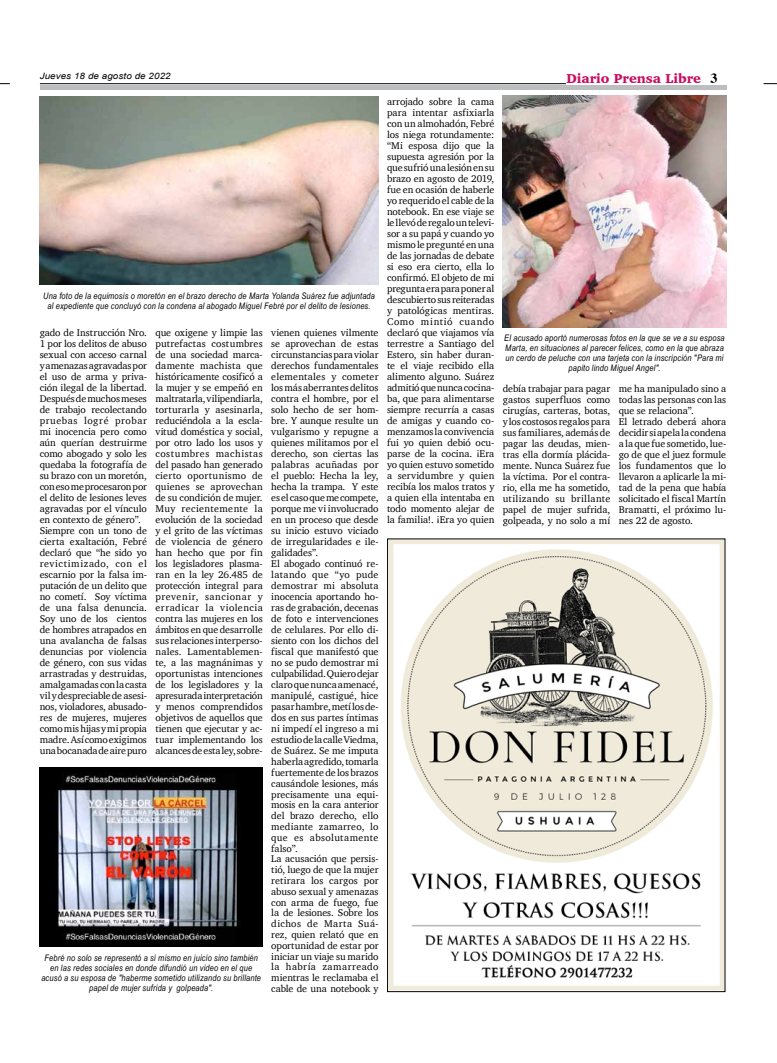
<style>
.page{position:relative;width:777px;height:1063px;background:#fff}
.page>*{position:absolute;margin:0;border:0;box-sizing:border-box;transform-origin:0 0}
.t1{font:700 14px "Times";color:#000}
.t2{font:900 13.2px "Charter";color:#c80c5f}
.t3{font:10px/11px "Charter";letter-spacing:-.005em;color:#000}
.t4{font:italic 9px/10px "Arial Narrow";letter-spacing:.02em;color:#000;text-align:center}
.t5{font:italic 8.8px "Arial";letter-spacing:.01em;color:#000;scale:1.11 1}
</style>
<div class="page">
<hr style="left:40px;top:83px;width:526px;height:1px;background:#000">
<hr style="left:40px;top:85px;width:686px;height:4px;background:#bcbec0">
<svg style="left:763px;top:83px;width:14px;height:1px"></svg>
<img style="left:389px;top:540px;width:334px;height:450px">
<div style="left:387px;top:538px;width:338px;height:454px;border:1px solid #000"></div>
<img style="left:40px;top:96px;width:338px;height:189px">
<img style="left:40px;top:767px;width:223px;height:180px">
<img style="left:503px;top:95px;width:223px;height:233px">
<p class="t5" style="left:40px;top:70px;width:119px">Jueves 18 de agosto de 2022</p>
<h2 class="t2" style="left:566px;top:71px;width:136px">Diario Prensa Libre</h2>
<h1 class="t1" style="left:710px;top:65px;width:8px">3</h1>
<p class="t4" style="left:43px;top:290px;width:333px">Una foto de la equimosis o moretón en el brazo derecho de Marta Yolanda Suárez fue adjuntada al expediente que concluyó con la condena al abogado Miguel Febré por el delito de lesiones.</p>
<p class="t3" style="left:40px;top:327px;width:109px">gado de Instrucción Nro.<br>1 por los delitos de abuso sexual con acceso carnal y amenazas agravadas por el uso de arma y priva&shy;ción ilegal de la libertad.<br>Después de muchos meses de trabajo recolectando pruebas logré probar mi inocencia pero como aún querían destruirme como abogado y solo les quedaba la fotografía de su brazo con un moretón, con eso me procesaron por el delito de lesiones leves agravadas por el vínculo en contexto de género”.<br>Siempre con un tono de cierta exaltación, Febré declaró que “he sido yo revictimizado, con el escarnio por la falsa im&shy;putación de un delito que no cometí. Soy víctima de una falsa denuncia.<br>Soy uno de los cientos de hombres atrapados en una avalancha de falsas denuncias por violencia de género, con sus vidas arrastradas y destruidas, amalgamadas con la casta vil y despreciable de asesi&shy;nos, violadores, abusado&shy;res de mujeres, mujeres como mis hijas y mi propia madre. Así como exigimos una bocanada de aire puro</p>
<p class="t3" style="left:155px;top:327px;width:109px;text-align:justify">que oxigene y limpie las putrefactas costumbres de una sociedad marca&shy;damente machista que históricamente cosificó a la mujer y se empeñó en maltratarla, vilipendiarla, torturarla y asesinarla, reduciéndola a la escla&shy;vitud doméstica y social, por otro lado los usos y costumbres machistas del pasado han generado cierto oportunismo de quienes se aprovechan de su condición de mujer.<br>Muy recientemente la evolución de la sociedad y el grito de las víctimas de violencia de género han hecho que por fin los legisladores plasma&shy;ran en la ley 26.485 de protección integral para prevenir, sancionar y erradicar la violencia contra las mujeres en los ámbitos en que desarrolle sus relaciones interperso&shy;nales. Lamentablemen&shy;te, a las magnánimas y oportunistas intenciones de los legisladores y la apresurada interpretación y menos comprendidos objetivos de aquellos que tienen que ejecutar y ac&shy;tuar implementando los alcances de esta ley, sobre-</p>
<p class="t4" style="left:41px;top:952px;width:221px">Febré no solo se representó a sí mismo en juicio sino también en las redes sociales en donde difundió un video en el que acusó a su esposa de "haberme sometido utilizando su brillante papel de mujer sufrida y golpeada".</p>
<p class="t3" style="left:271px;top:327px;width:109px">vienen quienes vilmente se aprovechan de estas circunstancias para violar derechos fundamentales elementales y cometer los más aberrantes delitos contra el hombre, por el solo hecho de ser hom&shy;bre. Y aunque resulte un vulgarismo y repugne a quienes militamos por el derecho, son ciertas las palabras acuñadas por el pueblo: Hecha la ley, hecha la trampa. Y este es el caso que me compete, porque me vi involucrado en un proceso que desde su inicio estuvo viciado de irregularidades e ile&shy;galidades”.<br>El abogado continuó re&shy;latando que “yo pude demostrar mi absoluta inocencia aportando ho&shy;ras de grabación, decenas de foto e intervenciones de celulares. Por ello di&shy;siento con los dichos del fiscal que manifestó que no se pudo demostrar mi culpabilidad. Quiero dejar claro que nunca amenacé, manipulé, castigué, hice pasar hambre, metí los de&shy;dos en sus partes íntimas ni impedí el ingreso a mi estudio de la calle Viedma, de Suárez. Se me imputa haberla agredido, tomarla fuertemente de los brazos causándole lesiones, más precisamente una equi&shy;mosis en la cara anterior del brazo derecho, ello mediante zamarreo, lo que es absolutamente falso”.<br>La acusación que persis&shy;tió, luego de que la mujer retirara los cargos por abuso sexual y amenazas con arma de fuego, fue la de lesiones. Sobre los dichos de Marta Suá&shy;rez, quien relató que en oportunidad de estar por iniciar un viaje su marido la habría zamarreado mientras le reclamaba el cable de una notebook y</p>
<p class="t3" style="left:387px;top:96px;width:109px;text-align:justify">arrojado sobre la cama para intentar asfixiarla con un almohadón, Febré los niega rotundamente: “Mi esposa dijo que la supuesta agresión por la que sufrió una lesión en su brazo en agosto de 2019, fue en ocasión de haberle yo requerido el cable de la notebook. En ese viaje se le llevó de regalo un televi&shy;sor a su papá y cuando yo mismo le pregunté en una de las jornadas de debate si eso era cierto, ella lo confirmó. El objeto de mi pregunta era para poner al descubierto sus reiteradas y patológicas mentiras.<br>Como mintió cuando declaró que viajamos vía terrestre a Santiago del Estero, sin haber duran&shy;te el viaje recibido ella alimento alguno. Suárez admitió que nunca cocina&shy;ba, que para alimentarse siempre recurría a casas de amigas y cuando co&shy;menzamos la convivencia fui yo quien debió ocu&shy;parse de la cocina. ¡Era yo quien estuvo sometido a servidumbre y quien recibía los malos tratos y a quien ella intentaba en todo momento alejar de la familia!. ¡Era yo quien</p>
<p class="t4" style="left:504px;top:332px;width:222px">El acusado aportó numerosas fotos en la que se ve a su esposa Marta, en situaciones al parecer felices, como en la que abraza un cerdo de peluche con una tarjeta con la inscripción "Para mi papito lindo Miguel Angel".</p>
<p class="t3" style="left:503px;top:383px;width:109px;text-align:justify">debía trabajar para pagar gastos superfluos como cirugías, carteras, botas, y los costosos regalos para sus familiares, además de pagar las deudas, mien&shy;tras ella dormía plácida&shy;mente. Nunca Suárez fue la víctima. Por el contra&shy;rio, ella me ha sometido, utilizando su brillante papel de mujer sufrida, golpeada, y no solo a mí</p>
<p class="t3" style="left:619px;top:383px;width:109px">me ha manipulado sino a todas las personas con las que se relaciona”.<br>El letrado deberá ahora decidir si apela la condena a la que fue sometido, lue&shy;go de que el juez formule los fundamentos que lo llevaron a aplicarle la mi&shy;tad de la pena que había solicitado el fiscal Martín<br>Bramatti, el próximo lu&shy;nes 22 de agosto.</p>
</div>
